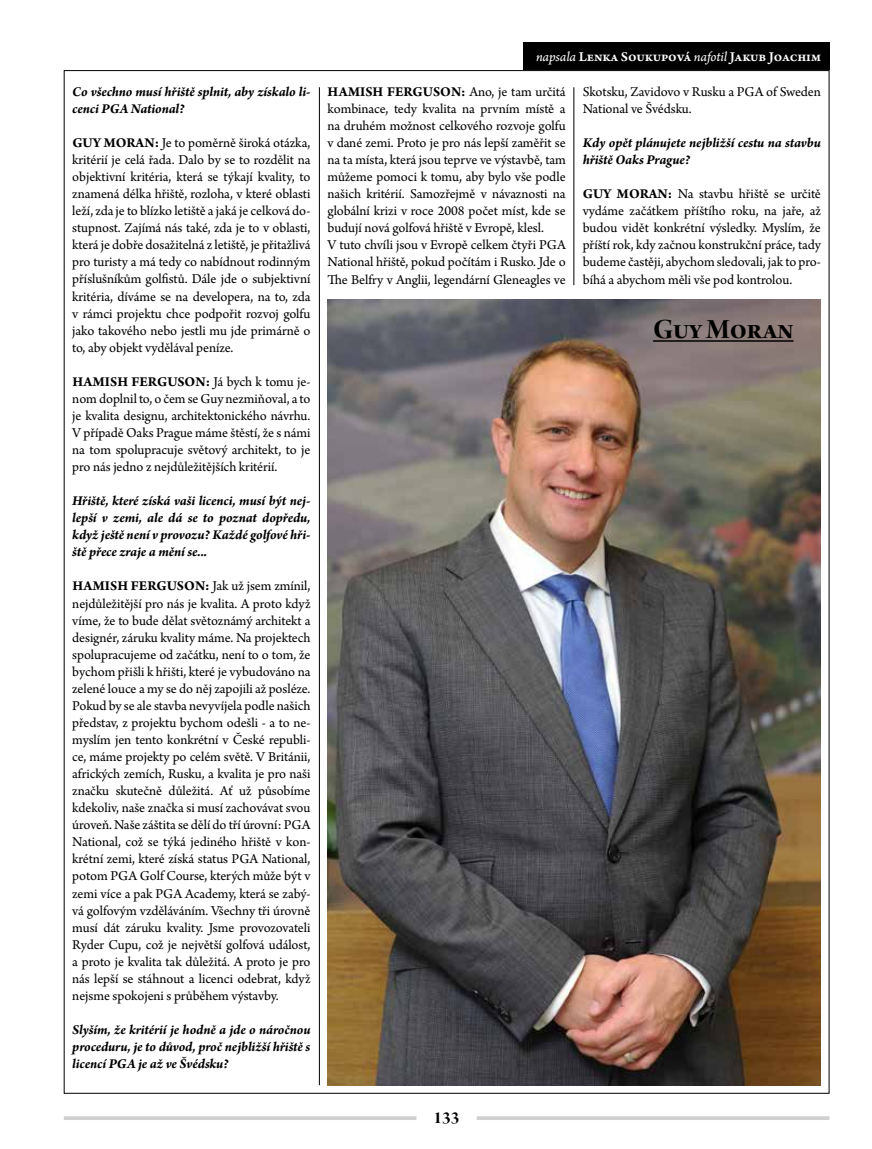
<style>
.page{position:relative;width:872px;height:1149px;background:#fff}
.page>*{position:absolute;margin:0;border:0;box-sizing:border-box;transform-origin:0 0}
.t1{font:29.7px "Arno Pro Bold Display";color:#000}
.t2{font:18px "Arno Pro Bold Display";color:#000}
.t3{font:14.25px/17.1px "Arno Pro";letter-spacing:-.005em;color:#000;text-align:justify}
.t4{font:italic 700 14.25px/17.1px "Arno Pro";letter-spacing:-.01em;color:#000}
.t5{font:14.25px "Arno Pro Smbd Sm Text";letter-spacing:-.005em;color:#fff}
.s1{font-weight:700}
.s2{font-family:"Arno Pro Italic Sm Text"}
</style>
<div class="page">
<hr style="left:573px;top:87px;width:1px;height:198px;background:#000">
<hr style="left:319px;top:87px;width:1px;height:997px;background:#000">
<svg style="left:64px;top:1116px;width:352px;height:3px"></svg>
<svg style="left:477px;top:1116px;width:352px;height:3px"></svg>
<div style="left:523px;top:43px;width:306px;height:27px;background:#000"></div>
<img style="left:327px;top:299px;width:494px;height:785px">
<hr style="left:653px;top:340px;width:140px;height:1px;background:#000">
<p class="t4" style="left:72px;top:83px;width:240px">Co všechno musí hřiště splnit, aby získalo li&shy;cenci PGA National?</p>
<p class="t3" style="left:72px;top:135px;width:240px"><span class="s1">GUY MORAN:</span> Je to poměrně široká otázka, kritérií je celá řada. Dalo by se to rozdělit na objektivní kritéria, která se týkají kvality, to znamená délka hřiště, rozloha, v které oblasti leží, zda je to blízko letiště a jaká je celková do&shy;stupnost. Zajímá nás také, zda je to v oblasti, která je dobře dosažitelná z letiště, je přitažlivá pro turisty a má tedy co nabídnout rodinným příslušníkům golfistů. Dále jde o subjektivní kritéria, díváme se na developera, na to, zda v rámci projektu chce podpořit rozvoj golfu jako takového nebo jestli mu jde primárně o to, aby objekt vydělával peníze.</p>
<p class="t3" style="left:72px;top:373px;width:240px"><span class="s1">HAMISH FERGUSON:</span> Já bych k tomu je&shy;nom doplnil to, o čem se Guy nezmiňoval, a to je kvalita designu, architektonického návrhu.<br>V případě Oaks Prague máme štěstí, že s námi na tom spolupracuje světový architekt, to je pro nás jedno z nejdůležitějších kritérií.</p>
<p class="t4" style="left:72px;top:493px;width:240px;text-align:justify">Hřiště, které získá vaši licenci, musí být nej&shy;lepší v zemi, ale dá se to poznat dopředu, když ještě není v provozu? Každé golfové hři&shy;ště přece zraje a mění se...</p>
<p class="t3" style="left:72px;top:578px;width:240px"><span class="s1">HAMISH FERGUSON:</span> Jak už jsem zmínil, nejdůležitější pro nás je kvalita. A proto když víme, že to bude dělat světoznámý architekt a designér, záruku kvality máme. Na projektech spolupracujeme od začátku, není to o tom, že bychom přišli k hřišti, které je vybudováno na zelené louce a my se do něj zapojili až posléze.<br>Pokud by se ale stavba nevyvíjela podle našich představ, z projektu bychom odešli - a to ne&shy;myslím jen tento konkrétní v České republi&shy;ce, máme projekty po celém světě. V Británii, afrických zemích, Rusku, a kvalita je pro naši značku skutečně důležitá. Ať už působíme kdekoliv, naše značka si musí zachovávat svou úroveň. Naše záštita se dělí do tří úrovní: PGA National, což se týká jediného hřiště v kon&shy;krétní zemi, které získá status PGA National, potom PGA Golf Course, kterých může být v zemi více a pak PGA Academy, která se zabý&shy;vá golfovým vzděláváním. Všechny tři úrovně musí dát záruku kvality. Jsme provozovateli Ryder Cupu, což je největší golfová událost, a proto je kvalita tak důležitá. A proto je pro nás lepší se stáhnout a licenci odebrat, když nejsme spokojeni s průběhem výstavby.</p>
<p class="t4" style="left:72px;top:1021px;width:240px;text-align:justify">Slyším, že kritérií je hodně a jde o náročnou proceduru, je to důvod, proč nejbližší hřiště s licencí PGA je až ve Švédsku?</p>
<p class="t5" style="left:536px;top:48px;width:286px"><span class="s2">napsala</span> Lenka Soukupová <span class="s2">nafotil</span> Jakub Joachim</p>
<p class="t3" style="left:327px;top:84px;width:240px;text-align:left"><span class="s1">HAMISH FERGUSON:</span> Ano, je tam určitá kombinace, tedy kvalita na prvním místě a na druhém možnost celkového rozvoje golfu v dané zemi. Proto je pro nás lepší zaměřit se na ta místa, která jsou teprve ve výstavbě, tam můžeme pomoci k tomu, aby bylo vše podle našich kritérií. Samozřejmě v návaznosti na globální krizi v roce 2008 počet míst, kde se budují nová golfová hřiště v Evropě, klesl.<br>V tuto chvíli jsou v Evropě celkem čtyři PGA National hřiště, pokud počítám i Rusko. Jde o The Belfry v Anglii, legendární Gleneagles ve</p>
<p class="t3" style="left:583px;top:84px;width:240px">Skotsku, Zavidovo v Rusku a PGA of Sweden<br>National ve Švédsku.</p>
<p class="t4" style="left:583px;top:135px;width:240px">Kdy opět plánujete nejbližší cestu na stavbu hřiště Oaks Prague?</p>
<p class="t3" style="left:583px;top:186px;width:240px"><span class="s1">GUY MORAN:</span> Na stavbu hřiště se určitě vydáme začátkem příštího roku, na jaře, až budou vidět konkrétní výsledky. Myslím, že příští rok, kdy začnou konstrukční práce, tady budeme častěji, abychom sledovali, jak to pro&shy;bíhá a abychom měli vše pod kontrolou.</p>
<h1 class="t1" style="left:653px;top:312px;width:142px">Guy Moran</h1>
<p class="t2" style="left:433px;top:1107px;width:28px">133</p>
</div>
